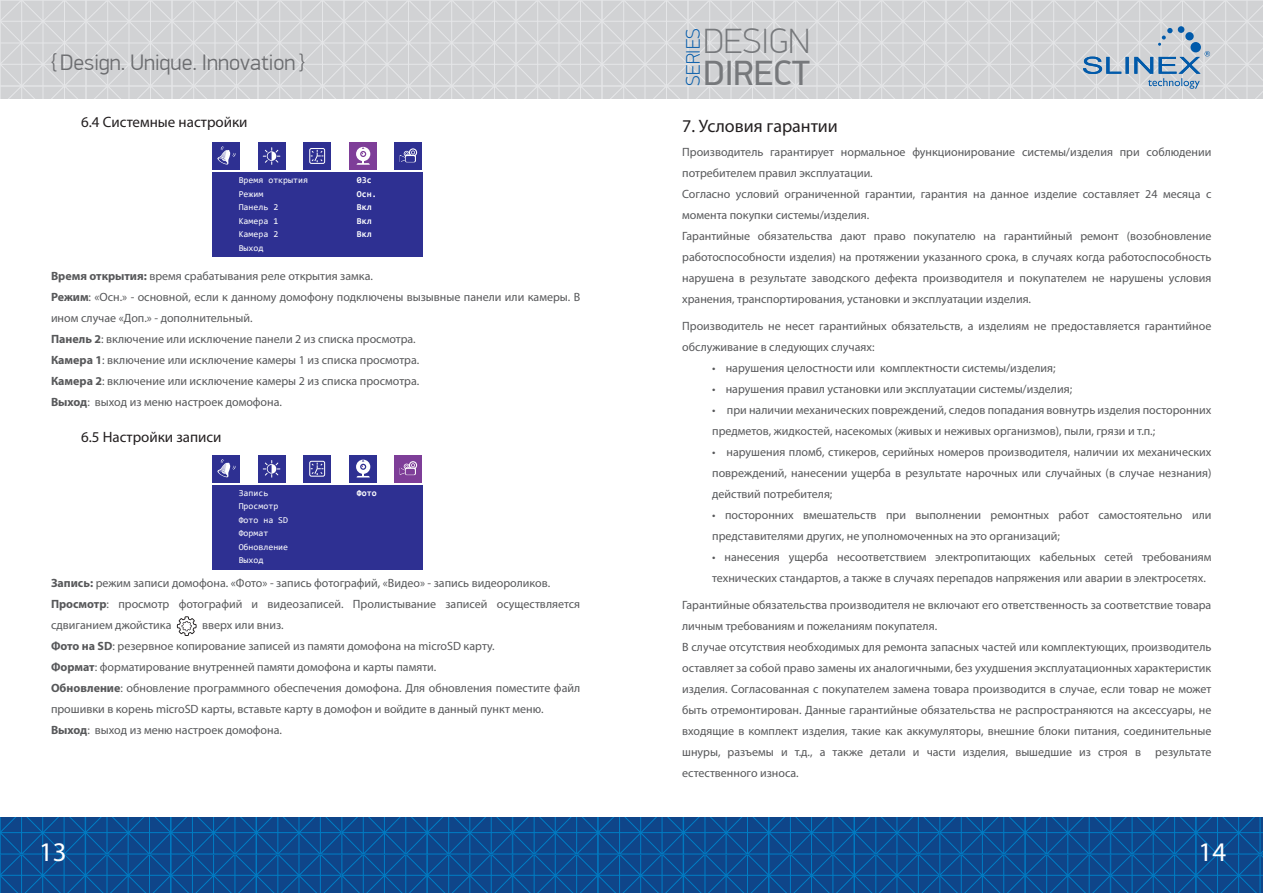
<style>
.page{position:relative;width:1263px;height:893px;background:#fff}
.page>*{position:absolute;margin:0;border:0;box-sizing:border-box;transform-origin:0 0}
.t1{font:100 35.25px "PF Din Display Pro";color:#76787b}
.t2{font:35.25px "PF Din Display Pro";color:#76787b}
.t3{font:27px "Myriad Pro";color:#fff}
.t4{font:300 22.5px "PF Din Display Pro";color:#6c6d70}
.t5{font:100 19.65px "PF Din Display Pro";color:#015aaa}
.t6{font:18px "Myriad Pro";color:#231f20}
.t7{font:15px "Myriad Pro";color:#231f20}
.t8{font:12px/21px "Myriad Pro";color:#57585a}
.t9{font:9px/13.5px "Consolas";color:#fff}
.t10{font:700 9px/13.5px "Consolas";color:#fff}
.s1{font-weight:700}
</style>
<div class="page">
<svg style="left:0;top:818px;width:1263px;height:75px;background:#0c4d91"></svg>
<svg style="left:0;top:0;width:1263px;height:98px;background:#d4d5d7"></svg>
<div style="left:1178px;top:26px;width:6px;height:7px;background:#015aaa;border-radius:50%"></div>
<svg style="left:1083px;top:28px;width:127px;height:61px;background:#b6c3d0"></svg>
<div style="left:212px;top:172px;width:210px;height:85px;background:#2e3092"></div>
<div style="left:212px;top:142px;width:28px;height:28px;background:#2e3092"></div>
<div style="left:258px;top:142px;width:27px;height:28px;background:#2e3092"></div>
<div style="left:303px;top:142px;width:28px;height:28px;background:#2e3092"></div>
<div style="left:349px;top:142px;width:28px;height:28px;background:#7e3e98"></div>
<div style="left:395px;top:142px;width:27px;height:28px;background:#2e3092"></div>
<div style="left:309px;top:148px;width:16px;height:16px;border:1px solid #fff;border-radius:2px"></div>
<svg style="left:311px;top:150px;width:12px;height:12px"></svg>
<svg style="left:356px;top:147px;width:14px;height:14px"></svg>
<svg style="left:263px;top:148px;width:17px;height:16px"></svg>
<svg style="left:357px;top:148px;width:13px;height:17px"></svg>
<svg style="left:400px;top:149px;width:16px;height:13px"></svg>
<svg style="left:217px;top:146px;width:19px;height:19px"></svg>
<div style="left:212px;top:485px;width:210px;height:84px;background:#2e3092"></div>
<div style="left:212px;top:455px;width:28px;height:27px;background:#2e3092"></div>
<div style="left:258px;top:455px;width:27px;height:27px;background:#2e3092"></div>
<div style="left:303px;top:455px;width:28px;height:27px;background:#2e3092"></div>
<div style="left:349px;top:455px;width:28px;height:27px;background:#2e3092"></div>
<div style="left:395px;top:455px;width:27px;height:27px;background:#7e3e98"></div>
<div style="left:309px;top:461px;width:16px;height:16px;border:1px solid #fff;border-radius:2px"></div>
<svg style="left:311px;top:463px;width:12px;height:12px"></svg>
<svg style="left:263px;top:460px;width:17px;height:17px"></svg>
<svg style="left:357px;top:460px;width:13px;height:17px"></svg>
<svg style="left:400px;top:462px;width:16px;height:13px"></svg>
<svg style="left:217px;top:459px;width:19px;height:19px"></svg>
<svg style="left:177px;top:616px;width:20px;height:20px"></svg>
<p class="t4" style="left:51px;top:49px;width:255px">{ Design. Unique. Innovation }</p>
<p class="t7" style="left:81px;top:113px;width:168px">6.4 Системные настройки</p>
<p class="t9" style="left:239px;top:173px;width:71px">Время открытия<br>Режим<br>Панель 2<br>Камера 1<br>Камера 2<br>Выход</p>
<p class="t10" style="left:357px;top:173px;width:21px">03с<br>Осн.<br>Вкл<br>Вкл<br>Вкл</p>
<p class="t8" style="left:51px;top:265px;width:531px"><span class="s1">Время открытия:</span> время срабатывания реле открытия замка.<br><span class="s1">Режим</span>: «Осн.» - основной, если к данному домофону подключены вызывные панели или камеры. В ином случае «Доп.» - дополнительный.<br><span class="s1">Панель 2</span>: включение или исключение панели 2 из списка просмотра.<br><span class="s1">Камера 1</span>: включение или исключение камеры 1 из списка просмотра.<br><span class="s1">Камера 2</span>: включение или исключение камеры 2 из списка просмотра.<br><span class="s1">Выход</span>: выход из меню настроек домофона.</p>
<p class="t7" style="left:81px;top:428px;width:142px">6.5 Настройки записи</p>
<p class="t9" style="left:239px;top:486px;width:51px">Запись<br>Просмотр<br>Фото на SD<br>Формат<br>Обновление<br>Выход</p>
<p class="t10" style="left:357px;top:486px;width:21px">Фото</p>
<p class="t8" style="left:51px;top:573px;width:531px"><span class="s1">Запись:</span> режим записи домофона. «Фото» - запись фотографий, «Видео» - запись видеороликов.<br><span class="s1">Просмотр</span>: просмотр фотографий и видеозаписей. Пролистывание записей осуществляется сдвиганием джойстика</p>
<p class="t8" style="left:51px;top:615px;width:531px;text-indent:151px">вверх или вниз.<br><span class="s1">Фото на SD</span>: резервное копирование записей из памяти домофона на microSD карту.<br><span class="s1">Формат</span>: форматирование внутренней памяти домофона и карты памяти.<br><span class="s1">Обновление</span>: обновление программного обеспечения домофона. Для обновления поместите файл прошивки в корень microSD карты, вставьте карту в домофон и войдите в данный пункт меню.<br><span class="s1">Выход</span>: выход из меню настроек домофона.</p>
<p class="t1" style="left:703px;top:21px;width:108px">DESIGN</p>
<p class="t5" style="left:682px;top:86px;width:59px;rotate:-90deg">SERIES</p>
<p class="t2" style="left:703px;top:52px;width:108px">DIRECT</p>
<p class="t6" style="left:682px;top:115px;width:157px">7. Условия гарантии</p>
<p class="t8" style="left:682px;top:141px;width:531px">Производитель гарантирует нормальное функционирование системы/изделия при соблюдении потребителем правил эксплуатации.<br>Согласно условий ограниченной гарантии, гарантия на данное изделие составляет 24 месяца с момента покупки системы/изделия.<br>Гарантийные обязательства дают право покупателю на гарантийный ремонт (возобновление работоспособности изделия) на протяжении указанного срока, в случаях когда работоспособность нарушена в результате заводского дефекта производителя и покупателем не нарушены условия хранения, транспортирования, установки и эксплуатации изделия.</p>
<p class="t8" style="left:682px;top:315px;width:531px">Производитель не несет гарантийных обязательств, а изделиям не предоставляется гарантийное обслуживание в следующих случаях:</p>
<p class="t8" style="left:712px;top:357px;width:345px">• нарушения целостности или комплектности системы/изделия;</p>
<p class="t8" style="left:712px;top:378px;width:361px">• нарушения правил установки или эксплуатации системы/изделия;</p>
<p class="t8" style="left:712px;top:399px;width:501px">• при наличии механических повреждений, следов попадания вовнутрь изделия посторонних предметов, жидкостей, насекомых (живых и неживых организмов), пыли, грязи и т.п.;</p>
<p class="t8" style="left:712px;top:441px;width:501px;text-align:justify">• нарушения пломб, стикеров, серийных номеров производителя, наличии их механических повреждений, нанесении ущерба в результате нарочных или случайных (в случае незнания) действий потребителя;</p>
<p class="t8" style="left:712px;top:504px;width:501px">• посторонних вмешательств при выполнении ремонтных работ самостоятельно или представителями других, не уполномоченных на это организаций;</p>
<p class="t8" style="left:712px;top:546px;width:501px">• нанесения ущерба несоответствием электропитающих кабельных сетей требованиям технических стандартов, а также в случаях перепадов напряжения или аварии в электросетях.</p>
<p class="t8" style="left:682px;top:594px;width:531px">Гарантийные обязательства производителя не включают его ответственность за соответствие товара личным требованиям и пожеланиям покупателя.<br>В случае отсутствия необходимых для ремонта запасных частей или комплектующих, производитель оставляет за собой право замены их аналогичными, без ухудшения эксплуатационных характеристик изделия. Согласованная с покупателем замена товара производится в случае, если товар не может быть отремонтирован. Данные гарантийные обязательства не распространяются на аксессуары, не входящие в комплект изделия, такие как аккумуляторы, внешние блоки питания, соединительные шнуры, разъемы и т.д., а также детали и части изделия, вышедшие из строя в результате естественного износа.</p>
<p class="t3" style="left:39px;top:835px;width:29px">13</p>
<p class="t3" style="left:1198px;top:835px;width:29px">14</p>
</div>
